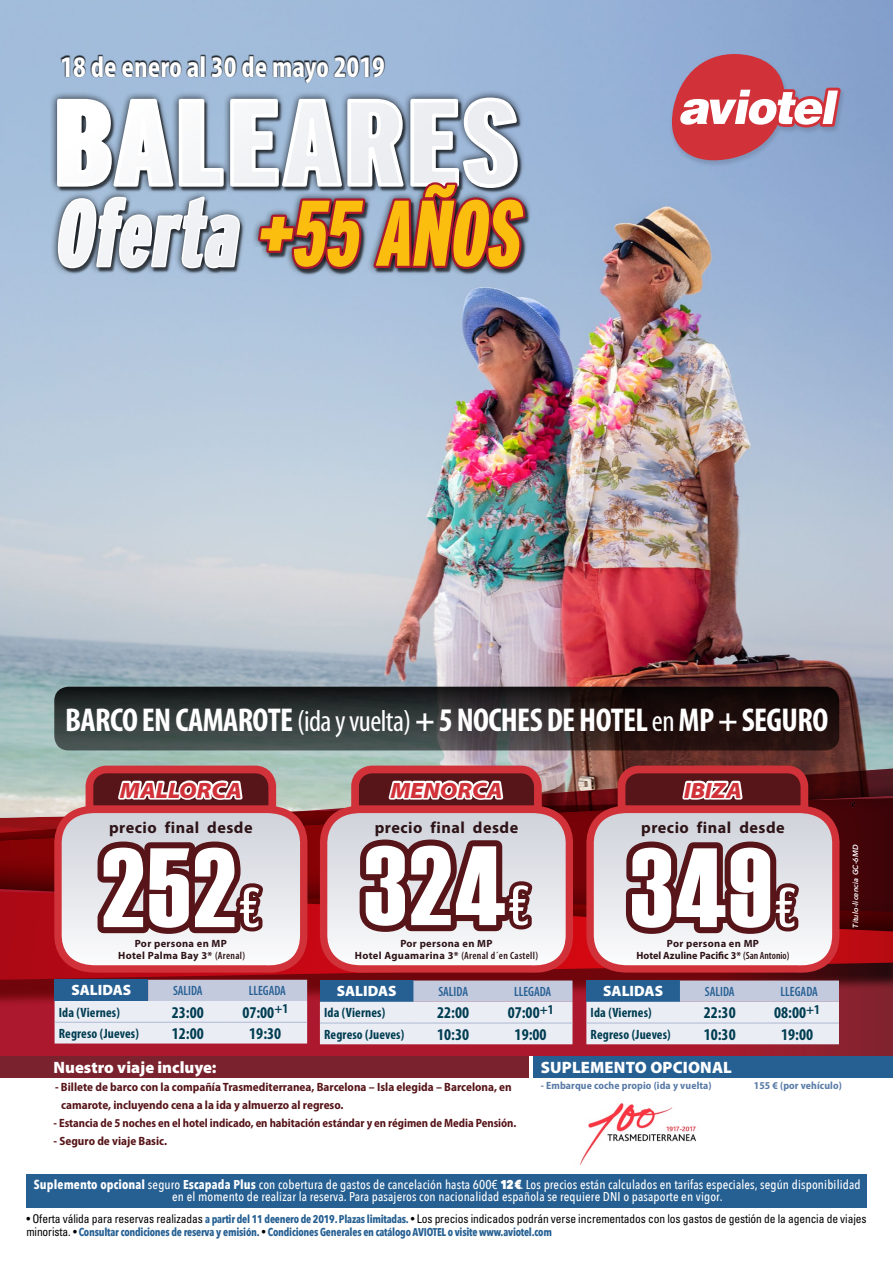
<style>
.page{position:relative;width:893px;height:1263px;background:#fff}
.page>*{position:absolute;margin:0;border:0;box-sizing:border-box;transform-origin:0 0}
.t1{font:900 extra-condensed 120px "Interstate";letter-spacing:.02em;color:#fff;scale:1.29 1}
.t2{font:112.5px "Haettenschweiler";letter-spacing:.03em;color:#fff}
.t3{font:900 extra-condensed 93px "Interstate";color:#fcbe0e}
.t4{font:700 condensed 33.15px "Myriad Pro";letter-spacing:-.02em;color:#fff}
.t5{font:700 condensed 30px "Myriad Pro";color:#fff}
.t6{font:italic 900 semi-expanded 22.2px "Myriad Pro";color:#d13239}
.t7{font:700 condensed 16.5px "Myriad Pro";color:#003d51}
.t8{font:900 16.5px "Myriad Pro";color:#fff}
.t9{font:700 16.2px "Myriad Pro";letter-spacing:.03em;color:#2e1418}
.t10{font:900 15px "Myriad Pro";color:#fff}
.t11{font:700 condensed 13.5px "Myriad Pro";letter-spacing:.01em;color:#003d51}
.t12{font:600 condensed 13.5px "Myriad Pro";color:#266093;scale:.95 1}
.t13{font:500 12.75px/12px "Avenir Next Condensed";letter-spacing:.01em;color:#fff;text-align:center}
.t14{font:700 semi-condensed 12px/18px "Myriad Pro";color:#571519}
.t15{font:condensed 12px "Univers LT Std";letter-spacing:-.01em;color:#000;scale:.96 1}
.t16{font:700 11.25px "Avenir Next Condensed";letter-spacing:-.02em;color:#266093;scale:.96 1}
.t17{font:700 10.5px/12px "Myriad Pro";letter-spacing:.03em;color:#2e1418;text-align:center}
.t18{font:700 semi-condensed 10.5px "Myriad Pro";letter-spacing:.01em;color:#587aa7}
.t19{font:700 10.5px/12px "Myriad Pro";color:#2e1418;text-align:center}
.t20{font:italic 600 7.5px "Avenir Next";letter-spacing:.02em;color:#fff}
.s1{color:#fff}
.s2{font-weight:400;font-size:30.3px}
.s3{font-family:"Univers LT Std";font-stretch:ultra-condensed;font-size:54.6px}
.s4{font-weight:600;font-stretch:condensed}
.s5{font-weight:700}
.s6{font-weight:800}
.s7{font-family:"Avenir Next Condensed";font-weight:700;font-stretch:normal;font-size:11.25px;color:#266093}
.s8{font-family:"Univers LT Std";font-weight:400;font-stretch:condensed;font-size:12px;color:#000}
</style>
<div class="page">
<div style="left:0;top:0;width:893px;height:842px;background:#000;opacity:.4"></div>
<svg style="left:0;top:767px;width:893px;height:289px;background:#8d2a34"></svg>
<div style="left:0;top:902px;width:893px;height:105px;background:#000;opacity:.9"></div>
<svg style="left:0;top:891px;width:893px;height:89px;background:#870811"></svg>
<img style="left:580px;top:1103px;width:116px;height:62px">
<svg style="left:54px;top:687px;width:785px;height:63px;background:#1b100f"></svg>
<div style="left:0;top:1056px;width:528px;height:21px;background:#7a232e"></div>
<div style="left:533px;top:1056px;width:360px;height:21px;background:#266093"></div>
<div style="left:669px;top:52px;width:178px;height:116px;background:#88a4cd"></div>
<svg style="left:664px;top:49px;width:177px;height:117px"></svg>
<div style="left:26px;top:1174px;width:841px;height:34px;background:#266093"></div>
<div style="left:50px;top:90px;width:482px;height:187px;background:#000;opacity:.8"></div>
<svg style="left:55px;top:75px;width:472px;height:212px;background:#787785"></svg>
<div style="left:60px;top:55px;width:325px;height:29px;background:#000;opacity:.8"></div>
<svg style="left:55px;top:980px;width:252px;height:63px;background:#c9d3e3"></svg>
<hr style="left:55px;top:1022px;width:93px;height:1px;background:#afb9d2">
<hr style="left:148px;top:1022px;width:80px;height:1px;background:#afb9d2">
<hr style="left:228px;top:1022px;width:79px;height:1px;background:#afb9d2">
<svg style="left:51px;top:802px;width:260px;height:174px;background:#aa161e"></svg>
<svg style="left:56px;top:630px;width:250px;height:343px;background:#9a868a"></svg>
<svg style="left:316px;top:802px;width:261px;height:174px;background:#8f0b11"></svg>
<svg style="left:321px;top:630px;width:251px;height:343px;background:#9f8488"></svg>
<svg style="left:583px;top:802px;width:260px;height:174px;background:#7c0b10"></svg>
<svg style="left:588px;top:724px;width:250px;height:249px;background:#9b6e71"></svg>
<svg style="left:320px;top:980px;width:252px;height:64px;background:#c8d1e1"></svg>
<hr style="left:320px;top:1023px;width:93px;height:1px;background:#afb9d2">
<hr style="left:413px;top:1023px;width:80px;height:1px;background:#afb9d2">
<hr style="left:493px;top:1023px;width:79px;height:1px;background:#afb9d2">
<svg style="left:586px;top:980px;width:253px;height:64px;background:#c8d1e1"></svg>
<hr style="left:586px;top:1023px;width:94px;height:1px;background:#afb9d2">
<hr style="left:680px;top:1023px;width:79px;height:1px;background:#afb9d2">
<hr style="left:759px;top:1023px;width:80px;height:1px;background:#afb9d2">
<h3 class="t5" style="left:60px;top:50px;width:326px">18 de enero al 30 de mayo 2019</h3>
<h1 class="t1" style="left:54px;top:76px;width:361px">BALEARES</h1>
<h3 class="t3" style="left:54px;top:182px;width:480px"><span class="s1">Oferta</span> +55 AÑOS</h3>
<h3 class="t4" style="left:65px;top:702px;width:764px">BARCO EN CAMAROTE <span class="s2">(ida y vuelta)</span> + 5 NOCHES DE HOTEL <span class="s2">en</span> MP + SEGURO</h3>
<h3 class="t6" style="left:120px;top:777px;width:123px">MALLORCA</h3>
<h3 class="t6" style="left:390px;top:777px;width:113px">MENORCA</h3>
<h3 class="t6" style="left:684px;top:777px;width:59px">IBIZA</h3>
<p class="t9" style="left:109px;top:818px;width:145px">precio final desde</p>
<p class="t9" style="left:375px;top:818px;width:145px">precio final desde</p>
<p class="t9" style="left:641px;top:818px;width:145px">precio final desde</p>
<h2 class="t2" style="left:102px;top:811px;width:159px">252<span class="s3">€</span></h2>
<h2 class="t2" style="left:364px;top:809px;width:166px">324<span class="s3">€</span></h2>
<h2 class="t2" style="left:630px;top:811px;width:166px">349<span class="s3">€</span></h2>
<p class="t17" style="left:118px;top:938px;width:128px">Por persona en MP<br>Hotel Palma Bay 3* <span class="s4">(Arenal)</span></p>
<p class="t17" style="left:355px;top:938px;width:185px">Por persona en MP<br>Hotel Aguamarina 3* <span class="s4">(Arenal d´en Castell)</span></p>
<p class="t19" style="left:636px;top:938px;width:154px">Por persona en MP<br>Hotel Azuline Pacific 3* <span class="s4">(San Antonio)</span></p>
<p class="t10" style="left:71px;top:982px;width:61px">SALIDAS</p>
<p class="t12" style="left:173px;top:983px;width:33px">SALIDA</p>
<p class="t12" style="left:249px;top:983px;width:41px">LLEGADA</p>
<p class="t11" style="left:59px;top:1004px;width:63px">Ida (Viernes)</p>
<p class="t7" style="left:172px;top:1003px;width:33px">23:00</p>
<p class="t7" style="left:242px;top:1003px;width:47px">07:00<sup>+1</sup></p>
<p class="t11" style="left:59px;top:1026px;width:82px">Regreso (Jueves)</p>
<p class="t7" style="left:172px;top:1025px;width:33px">12:00</p>
<p class="t7" style="left:249px;top:1025px;width:33px">19:30</p>
<p class="t10" style="left:337px;top:982px;width:61px">SALIDAS</p>
<p class="t12" style="left:438px;top:984px;width:33px">SALIDA</p>
<p class="t12" style="left:514px;top:984px;width:41px">LLEGADA</p>
<p class="t11" style="left:324px;top:1005px;width:63px">Ida (Viernes)</p>
<p class="t7" style="left:437px;top:1004px;width:33px">22:00</p>
<p class="t7" style="left:508px;top:1004px;width:47px">07:00<sup>+1</sup></p>
<p class="t11" style="left:324px;top:1027px;width:82px">Regreso (Jueves)</p>
<p class="t7" style="left:437px;top:1025px;width:33px">10:30</p>
<p class="t7" style="left:515px;top:1025px;width:33px">19:00</p>
<p class="t10" style="left:603px;top:982px;width:61px">SALIDAS</p>
<p class="t12" style="left:705px;top:984px;width:33px">SALIDA</p>
<p class="t12" style="left:781px;top:984px;width:41px">LLEGADA</p>
<p class="t11" style="left:591px;top:1005px;width:63px">Ida (Viernes)</p>
<p class="t7" style="left:704px;top:1004px;width:33px">22:30</p>
<p class="t7" style="left:774px;top:1004px;width:47px">08:00<sup>+1</sup></p>
<p class="t11" style="left:591px;top:1027px;width:82px">Regreso (Jueves)</p>
<p class="t7" style="left:704px;top:1025px;width:33px">10:30</p>
<p class="t7" style="left:781px;top:1025px;width:33px">19:00</p>
<p class="t8" style="left:54px;top:1058px;width:165px">Nuestro viaje incluye:</p>
<p class="t14" style="left:61px;top:1078px;width:452px;text-indent:-6px">- Billete de barco con la compañía Trasmediterranea, Barcelona – Isla elegida – Barcelona, en camarote, incluyendo cena a la ida y almuerzo al regreso.</p>
<p class="t14" style="left:54px;top:1114px;width:464px">- Estancia de 5 noches en el hotel indicado, en habitación estándar y en régimen de Media Pensión.</p>
<p class="t14" style="left:54px;top:1132px;width:115px">- Seguro de viaje Basic.</p>
<p class="t8" style="left:541px;top:1057px;width:193px">SUPLEMENTO OPCIONAL</p>
<p class="t18" style="left:541px;top:1080px;width:172px">- Embarque coche propio (ida y vuelta)</p>
<p class="t18" style="left:754px;top:1080px;width:89px">155 € (por vehículo)</p>
<p class="t20" style="left:849px;top:927px;width:85px;rotate:-90deg">Título-licencia GC-6MD</p>
<p class="t13" style="left:34px;top:1179px;width:828px"><span class="s5">Suplemento opcional</span> seguro <span class="s5">Escapada Plus</span> con cobertura de gastos de cancelación hasta 600€ <span class="s6">12 €</span>. Los precios están calculados en tarifas especiales, según disponibilidad en el momento de realizar la reserva. Para pasajeros con nacionalidad española se requiere DNI o pasaporte en vigor.</p>
<p class="t15" style="left:26px;top:1211px;width:877px">• Oferta válida para reservas realizadas <span class="s7">a partir del 11 deenero de 2019. Plazas limitadas.</span> • Los precios indicados podrán verse incrementados con los gastos de gestión de la agencia de viajes</p>
<p class="t16" style="left:26px;top:1225px;width:549px"><span class="s8">minorista. •</span> Consultar condiciones de reserva y emisión. <span class="s8">•</span> Condiciones Generales en catálogo AVIOTEL o visite www.aviotel.com</p>
</div>
